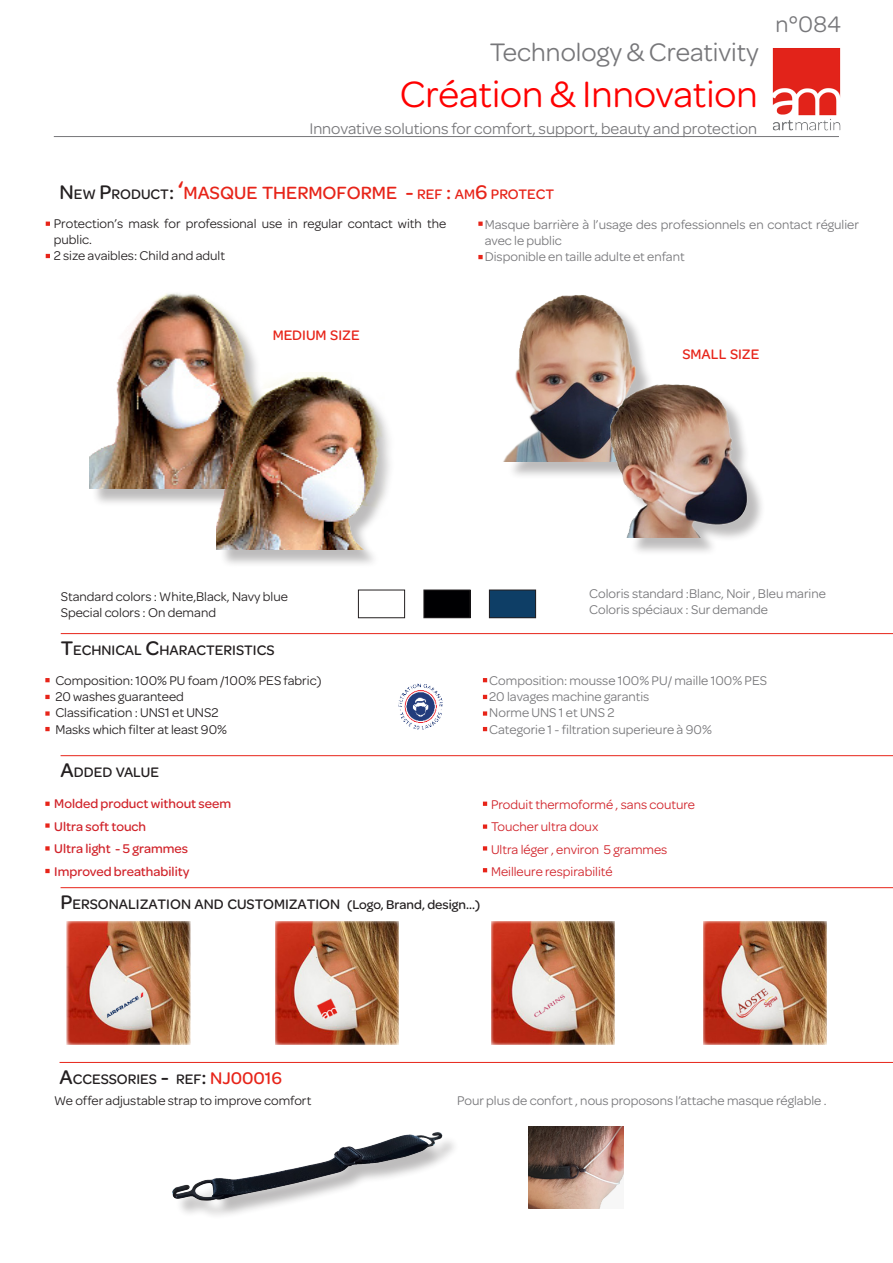
<style>
.page{position:relative;width:893px;height:1263px;background:#fff}
.page>*{position:absolute;margin:0;border:0;box-sizing:border-box;transform-origin:0 0}
.t1{font:39px "Omnes";color:#fe0000}
.t2{font:27px "Omnes";color:#77777a}
.t3{font:24px "Omnes";color:#77777a}
._1er_titre{font:500 18.9px "Omnes";color:#e72419}
.t4{font:16.5px "Omnes";color:#77777a}
.Autres_Titres{font:500 14.7px "Omnes";color:#231f20}
._1er_titre-2{font:500 14.7px "Omnes";color:#e72419}
.Paragraphe_FR{font:13.5px/16.2px "Omnes";color:#77777a}
.Paragraphe_FR-2{font:13.5px/16.2px "Omnes";color:#231f20}
.Paragraphe_FR-3{font:13.5px "Omnes";color:#d1232a}
.Paragraphe_FR-4{font:500 13.5px "Omnes";color:#d1232a}
.s1{font-size:21px;color:#231f20}
.s2{font-size:14.7px;color:#231f20}
.s3{font-size:27px}
.s4{font-size:21px}
.s5{font-size:14.7px}
.s6{font-size:13.5px}
.s7{font-size:18px;color:#e72419}
</style>
<div class="page">
<hr style="left:54px;top:136px;width:785px;height:1px;background:#77777a">
<img style="left:772px;top:48px;width:69px;height:83px">
<svg style="left:478px;top:255px;width:5px;height:4px"></svg>
<svg style="left:478px;top:222px;width:5px;height:4px"></svg>
<div style="left:92px;top:296px;width:204px;height:211px;background:#231f20;opacity:.3"></div>
<img style="left:89px;top:293px;width:188px;height:196px">
<div style="left:358px;top:590px;width:47px;height:28px;border:1px solid #231f20"></div>
<div style="left:424px;top:590px;width:46px;height:28px;background:#000002"></div>
<div style="left:424px;top:590px;width:46px;height:28px;border:1px solid #231f20"></div>
<div style="left:489px;top:590px;width:47px;height:28px;background:#0e3e66"></div>
<div style="left:489px;top:590px;width:47px;height:28px;border:1px solid #231f20"></div>
<div style="left:219px;top:377px;width:179px;height:192px;background:#231f20;opacity:.3"></div>
<img style="left:217px;top:372px;width:167px;height:178px">
<img style="left:67px;top:921px;width:123px;height:123px">
<img style="left:491px;top:921px;width:123px;height:123px">
<img style="left:275px;top:921px;width:124px;height:123px">
<div style="left:506px;top:298px;width:161px;height:182px;background:#231f20;opacity:.3"></div>
<img style="left:503px;top:295px;width:152px;height:166px">
<svg style="left:46px;top:222px;width:4px;height:4px"></svg>
<svg style="left:46px;top:254px;width:4px;height:4px"></svg>
<div style="left:613px;top:387px;width:153px;height:169px;background:#231f20;opacity:.3"></div>
<img style="left:605px;top:375px;width:160px;height:163px">
<hr style="left:61px;top:755px;width:832px;height:1px;background:#e72419">
<svg style="left:483px;top:802px;width:4px;height:4px"></svg>
<svg style="left:483px;top:846px;width:4px;height:4px"></svg>
<svg style="left:483px;top:824px;width:4px;height:5px"></svg>
<svg style="left:483px;top:868px;width:4px;height:4px"></svg>
<svg style="left:45px;top:802px;width:5px;height:4px"></svg>
<svg style="left:45px;top:823px;width:5px;height:5px"></svg>
<svg style="left:45px;top:846px;width:5px;height:4px"></svg>
<svg style="left:45px;top:869px;width:5px;height:4px"></svg>
<svg style="left:45px;top:678px;width:5px;height:4px"></svg>
<svg style="left:483px;top:711px;width:4px;height:5px"></svg>
<svg style="left:483px;top:678px;width:4px;height:4px"></svg>
<svg style="left:483px;top:695px;width:4px;height:4px"></svg>
<img style="left:398px;top:683px;width:45px;height:47px">
<svg style="left:45px;top:695px;width:5px;height:4px"></svg>
<svg style="left:45px;top:711px;width:5px;height:5px"></svg>
<hr style="left:61px;top:633px;width:832px;height:1px;background:#e72419">
<hr style="left:60px;top:1062px;width:833px;height:1px;background:#e72419">
<div style="left:176px;top:1136px;width:284px;height:83px;background:#231f20;opacity:.3"></div>
<img style="left:172px;top:1132px;width:274px;height:75px">
<img style="left:703px;top:921px;width:124px;height:123px">
<hr style="left:61px;top:887px;width:832px;height:1px;background:#e72419">
<img style="left:528px;top:1127px;width:96px;height:82px">
<svg style="left:483px;top:727px;width:4px;height:4px"></svg>
<svg style="left:45px;top:727px;width:5px;height:4px"></svg>
<p class="t2" style="left:490px;top:34px;width:271px">Technology &amp; Creativity</p>
<p class="t1" style="left:400px;top:67px;width:360px">Création &amp; Innovation</p>
<p class="t4" style="left:309px;top:117px;width:449px">Innovative solutions for comfort, support, beauty and protection</p>
<p class="t3" style="left:775px;top:7px;width:67px">n°084</p>
<p class="_1er_titre" style="left:60px;top:179px;width:496px"><span class="s1">N</span><span class="s2">EW</span> <span class="s1">P</span><span class="s2">RODUCT</span><span class="s1">:</span> <span class="s3">‘</span>MASQUE THERMOFORME <span class="s4">-</span> <span class="s5">REF</span> <span class="s4">:</span> <span class="s5">AM</span><span class="s4">6</span> <span class="s5">PROTECT</span></p>
<p class="Paragraphe_FR" style="left:485px;top:215px;width:376px">Masque barrière à l’usage des professionnels en contact régulier avec le public</p>
<p class="Paragraphe_FR" style="left:485px;top:248px;width:201px">Disponible en taille adulte et enfant</p>
<p class="Paragraphe_FR-2" style="left:54px;top:214px;width:394px">Protection’s mask for professional use in regular contact with the public.</p>
<p class="Paragraphe_FR-2" style="left:54px;top:247px;width:173px">2 size avaibles: Child and adult</p>
<p class="_1er_titre-2" style="left:273px;top:324px;width:89px">MEDIUM SIZE</p>
<p class="_1er_titre-2" style="left:682px;top:344px;width:79px">SMALL SIZE</p>
<p class="Paragraphe_FR-2" style="left:61px;top:587px;width:229px">Standard colors : White,Black, Navy blue</p>
<p class="Paragraphe_FR-2" style="left:61px;top:604px;width:157px">Special colors : On demand</p>
<p class="Autres_Titres" style="left:61px;top:640px;width:215px"><span class="s4">T</span>ECHNICAL <span class="s4">C</span>HARACTERISTICS</p>
<p class="Paragraphe_FR-2" style="left:55px;top:672px;width:268px">Composition: 100% PU foam /100% PES fabric)</p>
<p class="Paragraphe_FR-2" style="left:55px;top:688px;width:130px">20 washes guaranteed</p>
<p class="Paragraphe_FR-2" style="left:55px;top:704px;width:165px">Classification : UNS1 et UNS2</p>
<p class="Paragraphe_FR-2" style="left:55px;top:720px;width:173px">Masks which filter at least 90%</p>
<p class="Paragraphe_FR" style="left:589px;top:584px;width:238px">Coloris standard :Blanc, Noir , Bleu marine</p>
<p class="Paragraphe_FR" style="left:589px;top:601px;width:180px">Coloris spéciaux : Sur demande</p>
<p class="Paragraphe_FR" style="left:489px;top:672px;width:279px">Composition: mousse 100% PU/ maille 100% PES</p>
<p class="Paragraphe_FR" style="left:489px;top:688px;width:162px">20 lavages machine garantis</p>
<p class="Paragraphe_FR" style="left:489px;top:704px;width:127px">Norme UNS 1 et UNS 2</p>
<p class="Paragraphe_FR" style="left:489px;top:720px;width:224px">Categorie 1 - filtration superieure à 90%</p>
<p class="Autres_Titres" style="left:61px;top:762px;width:100px"><span class="s4">A</span>DDED VALUE</p>
<p class="Paragraphe_FR-4" style="left:54px;top:794px;width:178px">Molded product without seem</p>
<p class="Paragraphe_FR-4" style="left:54px;top:817px;width:93px">Ultra soft touch</p>
<p class="Paragraphe_FR-4" style="left:54px;top:839px;width:135px">Ultra light - 5 grammes</p>
<p class="Paragraphe_FR-4" style="left:54px;top:862px;width:137px">Improved breathability</p>
<p class="Autres_Titres" style="left:61px;top:894px;width:421px"><span class="s4">P</span>ERSONALIZATION AND CUSTOMIZATION <span class="s6">(Logo, Brand, design...)</span></p>
<p class="Paragraphe_FR-3" style="left:491px;top:795px;width:206px">Produit thermoformé , sans couture</p>
<p class="Paragraphe_FR-3" style="left:491px;top:817px;width:109px">Toucher ultra doux</p>
<p class="Paragraphe_FR-3" style="left:491px;top:840px;width:178px">Ultra léger , environ 5 grammes</p>
<p class="Paragraphe_FR-3" style="left:491px;top:862px;width:123px">Meilleure respirabilité</p>
<p class="Autres_Titres" style="left:60px;top:1069px;width:224px"><span class="s4">A</span>CCESSORIES <span class="s4">-</span> REF<span class="s4">:</span> <span class="s7">NJ00016</span></p>
<p class="Paragraphe_FR-2" style="left:54px;top:1092px;width:259px">We offer adjustable strap to improve comfort</p>
<p class="Paragraphe_FR" style="left:457px;top:1092px;width:371px">Pour plus de confort , nous proposons l’attache masque réglable .</p>
</div>
